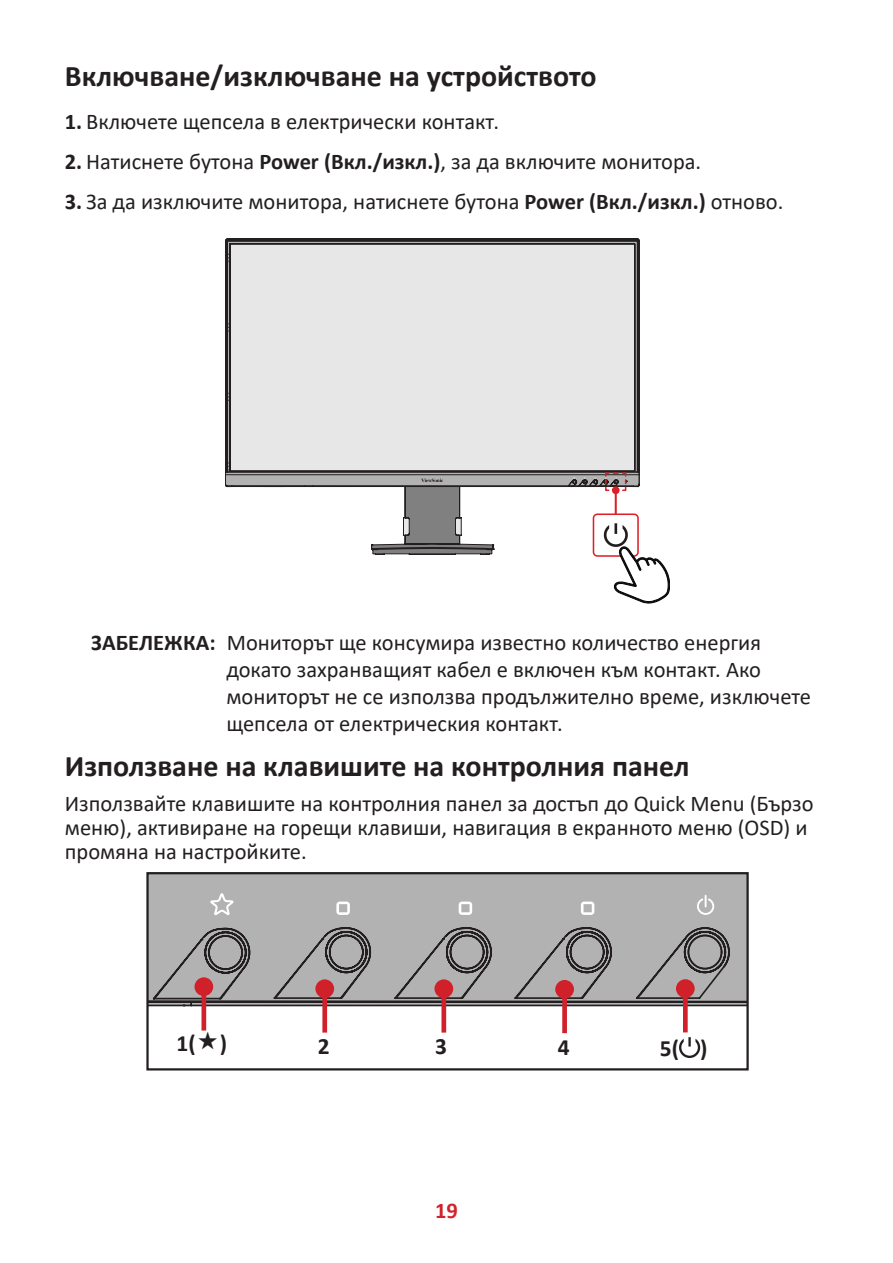
<style>
.page{position:relative;width:893px;height:1263px;background:#fff}
.page>*{position:absolute;margin:0;border:0;box-sizing:border-box;transform-origin:0 0}
.t1{font:700 30px "Calibri";color:#231f20}
.t2{font:700 23.4px "Calibri";color:#231f20}
.t3{font:22.5px/27px "Calibri";color:#231f20}
.t4{font:700 22.5px "Calibri";color:#d1232a}
.s1{font-weight:700}
</style>
<div class="page">
<svg style="left:627px;top:239px;width:12px;height:248px;background:#9c9b9b"></svg>
<svg style="left:225px;top:239px;width:402px;height:316px"></svg>
<div style="left:593px;top:514px;width:45px;height:42px;background:#fff;border-radius:4px"></div>
<div style="left:593px;top:513px;width:46px;height:44px;border:2px solid #dd1f28;border-radius:4px"></div>
<svg style="left:604px;top:472px;width:23px;height:20px"></svg>
<hr style="left:615px;top:490px;width:2px;height:24px;background:#dd1f28">
<div style="left:612px;top:486px;width:8px;height:8px;background:#dd1f28;border-radius:50%"></div>
<svg style="left:604px;top:523px;width:66px;height:80px"></svg>
<svg style="left:149px;top:875px;width:597px;height:174px"></svg>
<div style="left:146px;top:872px;width:603px;height:198px;border:2px solid #231f20"></div>
<div style="left:201px;top:987px;width:5px;height:43px;background:#d02029"></div>
<div style="left:194px;top:977px;width:19px;height:19px;background:#d02029;border-radius:50%"></div>
<div style="left:322px;top:989px;width:5px;height:43px;background:#d02029"></div>
<div style="left:315px;top:979px;width:19px;height:19px;background:#d02029;border-radius:50%"></div>
<div style="left:441px;top:989px;width:5px;height:43px;background:#d02029"></div>
<div style="left:434px;top:979px;width:19px;height:19px;background:#d02029;border-radius:50%"></div>
<div style="left:562px;top:989px;width:5px;height:44px;background:#d02029"></div>
<div style="left:555px;top:980px;width:19px;height:19px;background:#d02029;border-radius:50%"></div>
<div style="left:683px;top:988px;width:5px;height:44px;background:#d02029"></div>
<div style="left:676px;top:979px;width:19px;height:19px;background:#d02029;border-radius:50%"></div>
<svg style="left:679px;top:1037px;width:21px;height:21px"></svg>
<svg style="left:199px;top:1031px;width:18px;height:18px"></svg>
<h1 class="t1" style="left:65px;top:55px;width:533px">Включване/изключване на устройството</h1>
<p class="t3" style="left:65px;top:108px;width:436px"><span class="s1">1.</span> Включете щепсела в електрически контакт.</p>
<p class="t3" style="left:65px;top:147px;width:638px"><span class="s1">2.</span> Натиснете бутона <span class="s1">Power (Вкл./изкл.)</span>, за да включите монитора.</p>
<p class="t3" style="left:65px;top:187px;width:720px"><span class="s1">3.</span> За да изключите монитора, натиснете бутона <span class="s1">Power (Вкл./изкл.)</span> отново.</p>
<p class="t3" style="left:226px;top:628px;width:586px;text-indent:-135px"><span class="s1">ЗАБЕЛЕЖКА:</span> Мониторът ще консумира известно количество енергия докато захранващият кабел е включен към контакт. Ако мониторът не се използва продължително време, изключете щепсела от електрическия контакт.</p>
<h1 class="t1" style="left:65px;top:744px;width:626px">Използване на клавишите на контролния панел</h1>
<p class="t3" style="left:65px;top:791px;width:750px;line-height:24px">Използвайте клавишите на контролния панел за достъп до Quick Menu (Бързо меню), активиране на горещи клавиши, навигация в екранното меню (OSD) и промяна на настройките.</p>
<p class="t2" style="left:177px;top:1026px;width:52px">1( )</p>
<p class="t2" style="left:318px;top:1029px;width:13px">2</p>
<p class="t2" style="left:435px;top:1029px;width:13px">3</p>
<p class="t2" style="left:558px;top:1031px;width:13px">4</p>
<p class="t2" style="left:660px;top:1031px;width:49px">5( )</p>
<p class="t4" style="left:435px;top:1194px;width:24px">19</p>
</div>
